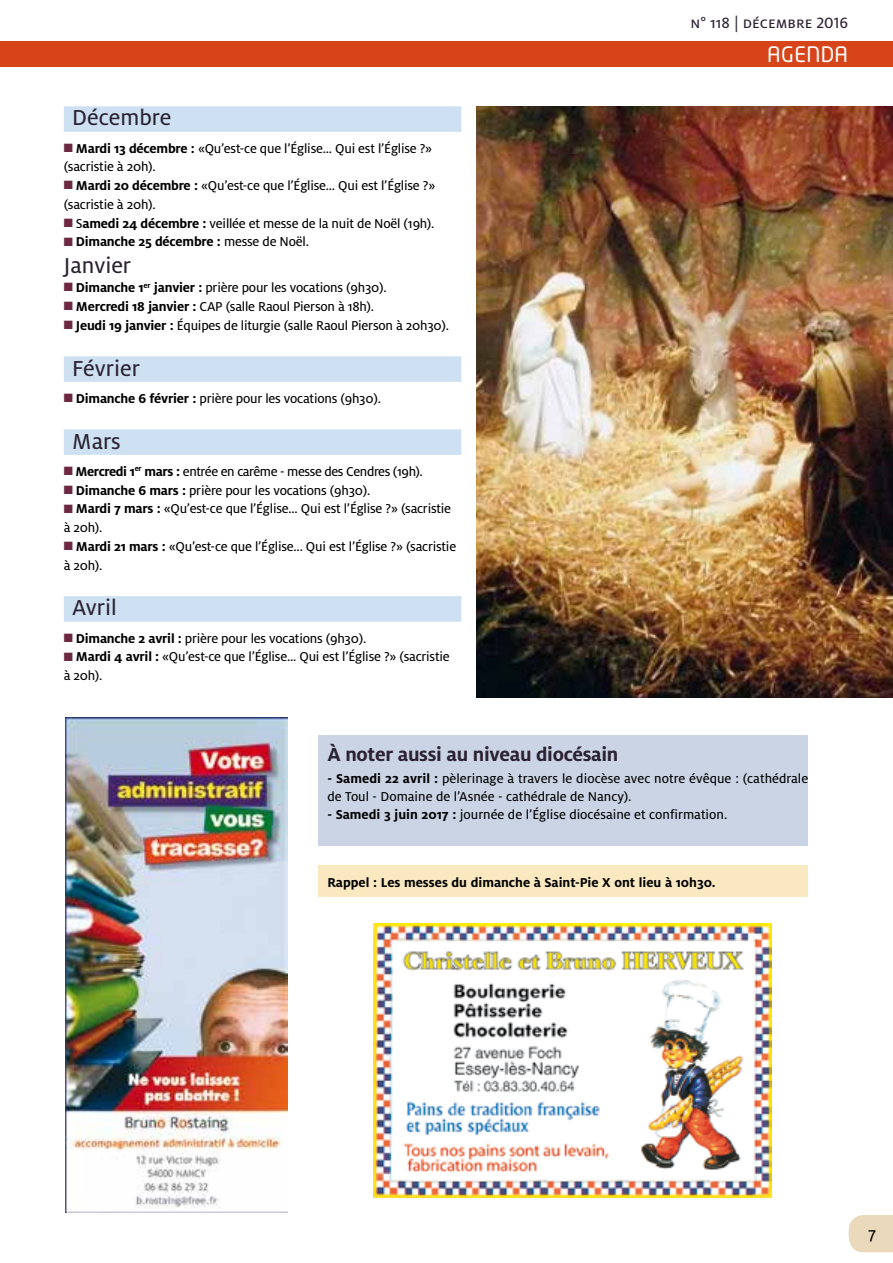
<style>
.page{position:relative;width:893px;height:1263px;background:#fff}
.page>*{position:absolute;margin:0;border:0;box-sizing:border-box;transform-origin:0 0}
.t1{font:24px "Milo OT Text";color:#2b2232}
.t2{font:700 21px "Milo OT";letter-spacing:-.015em;color:#2b2232}
.t3{font:21px "Neo Tech";letter-spacing:.02em;color:#fff}
.t4{font:18px "Milo OT Text";color:#000}
.t5{font:16.5px "Milo OT Text";color:#2b2232}
.t6{font:14.25px/18.8px "Milo OT Text";letter-spacing:-.015em;color:#000}
.t7{font:14.25px/18px "Milo OT Text";letter-spacing:.005em;color:#000}
.t8{font:700 14.25px "Milo OT";color:#000}
.s1{color:#6c2841}
.s2{font-family:"Milo OT";font-weight:700}
.s3{font-family:"Milo OT Text";font-weight:400}
</style>
<div class="page">
<div style="left:0;top:41px;width:893px;height:25px;background:#d74419"></div>
<div style="left:64px;top:106px;width:397px;height:26px;background:#cee1f2"></div>
<div style="left:64px;top:356px;width:397px;height:26px;background:#cee1f2"></div>
<div style="left:64px;top:429px;width:397px;height:26px;background:#cee1f2"></div>
<div style="left:64px;top:596px;width:397px;height:26px;background:#cee1f2"></div>
<div style="left:319px;top:736px;width:489px;height:110px;background:#cbd4e4"></div>
<div style="left:319px;top:865px;width:489px;height:32px;background:#f9e8c0"></div>
<img style="left:476px;top:106px;width:417px;height:591px">
<img style="left:65px;top:717px;width:223px;height:495px">
<img style="left:374px;top:923px;width:398px;height:274px">
<svg style="left:849px;top:1215px;width:44px;height:38px;background:#ebdbbe"></svg>
<p class="t5" style="left:690px;top:13px;width:159px">n° 118 | décembre 2016</p>
<h1 class="t1" style="left:72px;top:105px;width:101px">Décembre</h1>
<p class="t6" style="left:64px;top:139px;width:370px"><span class="s1">■</span> <span class="s2">Mardi 13 décembre :</span> «Qu’est-ce que l’Église... Qui est l’Église ?» (sacristie à 20h).</p>
<p class="t6" style="left:64px;top:176px;width:373px"><span class="s1">■</span> <span class="s2">Mardi 20 décembre :</span> «Qu’est-ce que l’Église... Qui est l’Église ?» (sacristie à 20h).</p>
<p class="t6" style="left:64px;top:214px;width:372px"><span class="s1">■</span> S<span class="s2">amedi 24 décembre :</span> veillée et messe de la nuit de Noël (19h).</p>
<p class="t8" style="left:64px;top:234px;width:247px"><span class="s1">■</span> Dimanche 25 décembre : <span class="s3">messe de Noël.</span></p>
<h1 class="t1" style="left:64px;top:253px;width:69px">Janvier</h1>
<p class="t6" style="left:64px;top:278px;width:325px"><span class="s1">■</span> <span class="s2">Dimanche 1</span><sup>er</sup> <span class="s2">janvier :</span> prière pour les vocations (9h30).</p>
<p class="t6" style="left:64px;top:297px;width:312px"><span class="s1">■</span> <span class="s2">Mercredi 18 janvier :</span> CAP (salle Raoul Pierson à 18h).</p>
<p class="t6" style="left:64px;top:316px;width:387px"><span class="s1">■</span> <span class="s2">Jeudi 19 janvier :</span> Équipes de liturgie (salle Raoul Pierson à 20h30).</p>
<h1 class="t1" style="left:72px;top:355px;width:69px">Février</h1>
<p class="t6" style="left:64px;top:389px;width:319px"><span class="s1">■</span> <span class="s2">Dimanche 6 février :</span> prière pour les vocations (9h30).</p>
<h1 class="t1" style="left:72px;top:428px;width:50px">Mars</h1>
<p class="t6" style="left:64px;top:462px;width:361px"><span class="s1">■</span> <span class="s2">Mercredi 1</span><sup>er</sup> <span class="s2">mars :</span> entrée en carême - messe des Cendres (19h).</p>
<p class="t6" style="left:64px;top:481px;width:308px"><span class="s1">■</span> <span class="s2">Dimanche 6 mars :</span> prière pour les vocations (9h30).</p>
<p class="t6" style="left:64px;top:499px;width:389px"><span class="s1">■</span> <span class="s2">Mardi 7 mars :</span> «Qu’est-ce que l’Église... Qui est l’Église ?» (sacristie à 20h).</p>
<p class="t6" style="left:64px;top:537px;width:394px"><span class="s1">■</span> <span class="s2">Mardi 21 mars :</span> «Qu’est-ce que l’Église... Qui est l’Église ?» (sacristie à 20h).</p>
<h1 class="t1" style="left:72px;top:595px;width:46px">Avril</h1>
<p class="t6" style="left:64px;top:629px;width:304px"><span class="s1">■</span> <span class="s2">Dimanche 2 avril :</span> prière pour les vocations (9h30).</p>
<p class="t6" style="left:64px;top:647px;width:387px"><span class="s1">■</span> <span class="s2">Mardi 4 avril :</span> «Qu’est-ce que l’Église... Qui est l’Église ?» (sacristie à 20h).</p>
<h2 class="t3" style="left:767px;top:41px;width:82px">AGENDA</h2>
<h2 class="t2" style="left:327px;top:743px;width:293px">À noter aussi au niveau diocésain</h2>
<p class="t7" style="left:327px;top:770px;width:482px"><span class="s2">- Samedi 22 avril :</span> pèlerinage à travers le diocèse avec notre évêque : (cathédrale de Toul - Domaine de l’Asnée - cathédrale de Nancy).</p>
<p class="t6" style="left:327px;top:806px;width:401px"><span class="s2">- Samedi 3 juin 2017 :</span> journée de l’Église diocésaine et confirmation.</p>
<p class="t8" style="left:327px;top:874px;width:390px">Rappel : Les messes du dimanche à Saint-Pie X ont lieu à 10h30.</p>
<p class="t4" style="left:868px;top:1223px;width:9px">7</p>
</div>
